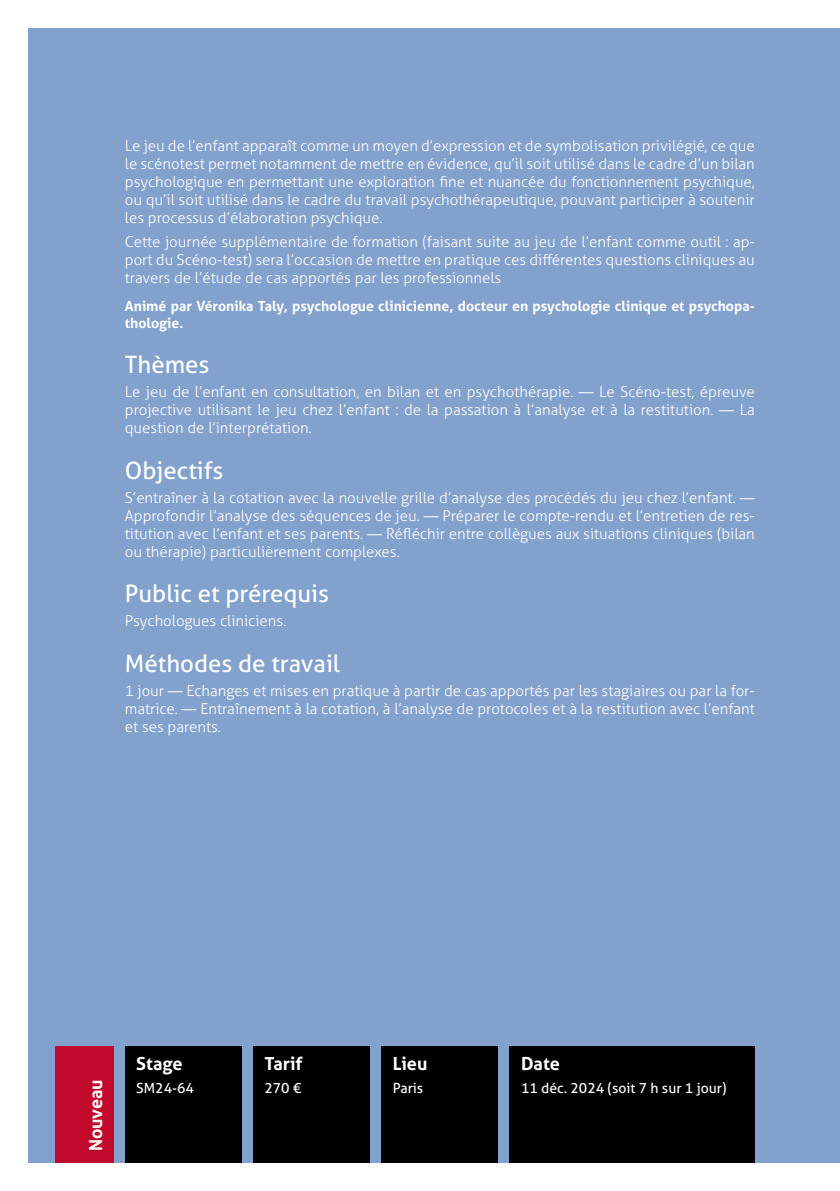
<style>
.page{position:relative;width:840px;height:1191px;background:#fff}
.page>*{position:absolute;margin:0;border:0;box-sizing:border-box;transform-origin:0 0}
.t1{font:24px "Aller";color:#fff}
.t2{font:700 18px "Aller";color:#fff}
.t3{font:300 15px/18px "Aller";color:#fff;text-align:justify}
.t4{font:700 14px/16.8px "Aller";color:#fff}
.t5{font:14px "Aller";color:#fff}
</style>
<div class="page">
<div style="left:28px;top:28px;width:811px;height:1134px;background:#82a1cc"></div>
<div style="left:55px;top:1045px;width:58px;height:117px;background:#c1092b"></div>
<div style="left:381px;top:1045px;width:117px;height:117px;background:#000"></div>
<div style="left:125px;top:1045px;width:117px;height:117px;background:#000"></div>
<div style="left:253px;top:1045px;width:117px;height:117px;background:#000"></div>
<div style="left:509px;top:1045px;width:245px;height:117px;background:#000"></div>
<p class="t3" style="left:125px;top:136px;width:631px">Le jeu de l’enfant apparaît comme un moyen d’expression et de symbolisation privilégié, ce que le scénotest permet notamment de mettre en évidence, qu’il soit utilisé dans le cadre d’un bilan psychologique en permettant une exploration fine et nuancée du fonctionnement psychique, ou qu’il soit utilisé dans le cadre du travail psychothérapeutique, pouvant participer à soutenir les processus d’élaboration psychique.</p>
<p class="t3" style="left:125px;top:232px;width:631px">Cette journée supplémentaire de formation (faisant suite au jeu de l’enfant comme outil : ap&shy;port du Scéno-test) sera l’occasion de mettre en pratique ces différentes questions cliniques au travers de l’étude de cas apportés par les professionnels</p>
<p class="t4" style="left:125px;top:297px;width:631px">Animé par Véronika Taly, psychologue clinicienne, docteur en psychologie clinique et psychopa&shy;thologie.</p>
<h1 class="t1" style="left:125px;top:350px;width:86px">Thèmes</h1>
<p class="t3" style="left:125px;top:383px;width:631px">Le jeu de l’enfant en consultation, en bilan et en psychothérapie. — Le Scéno-test, épreuve projective utilisant le jeu chez l’enfant : de la passation à l’analyse et à la restitution. — La question de l’interprétation.</p>
<h1 class="t1" style="left:125px;top:456px;width:100px">Objectifs</h1>
<p class="t3" style="left:125px;top:488px;width:631px">S’entraîner à la cotation avec la nouvelle grille d’analyse des procédés du jeu chez l’enfant. — Approfondir l’analyse des séquences de jeu. — Préparer le compte-rendu et l’entretien de res&shy;titution avec l’enfant et ses parents. — Réfléchir entre collègues aux situations cliniques (bilan ou thérapie) particulièrement complexes.</p>
<h1 class="t1" style="left:125px;top:579px;width:205px">Public et prérequis</h1>
<p class="t3" style="left:125px;top:612px;width:163px">Psychologues cliniciens.</p>
<h1 class="t1" style="left:125px;top:649px;width:217px">Méthodes de travail</h1>
<p class="t3" style="left:125px;top:681px;width:631px">1 jour — Echanges et mises en pratique à partir de cas apportés par les stagiaires ou par la for&shy;matrice. — Entraînement à la cotation, à l’analyse de protocoles et à la restitution avec l’enfant et ses parents.</p>
<p class="t2" style="left:85px;top:1151px;width:73px;rotate:-90deg">Nouveau</p>
<p class="t2" style="left:136px;top:1053px;width:48px">Stage</p>
<p class="t5" style="left:136px;top:1079px;width:59px">SM24-64</p>
<p class="t2" style="left:264px;top:1053px;width:40px">Tarif</p>
<p class="t5" style="left:264px;top:1079px;width:38px">270 €</p>
<p class="t2" style="left:392px;top:1053px;width:36px">Lieu</p>
<p class="t5" style="left:392px;top:1079px;width:32px">Paris</p>
<p class="t2" style="left:520px;top:1053px;width:41px">Date</p>
<p class="t5" style="left:520px;top:1079px;width:207px">11 déc. 2024 (soit 7 h sur 1 jour)</p>
</div>
